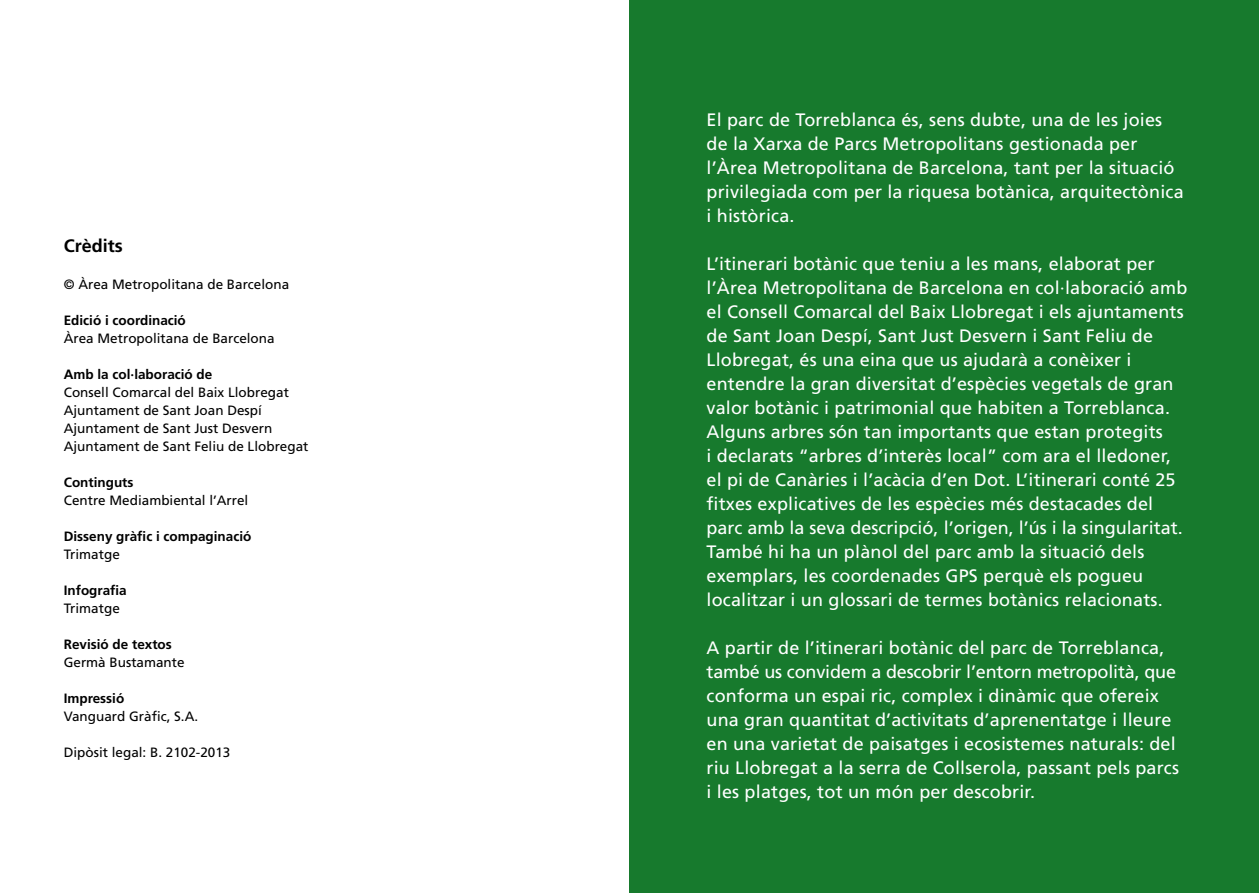
<style>
.page{position:relative;width:1259px;height:893px;background:#fff}
.page>*{position:absolute;margin:0;border:0;box-sizing:border-box;transform-origin:0 0}
.t1{font:18px/24px "Frutiger";letter-spacing:.01em;color:#fff}
.t2{font:700 18px "Frutiger";color:#000}
.t3{font:13.5px/18px "Frutiger";color:#000}
.t4{font:700 13.5px "Frutiger";color:#000}
</style>
<div class="page">
<div style="left:629px;top:0;width:630px;height:893px;background:#177a2d"></div>
<p class="t2" style="left:64px;top:236px;width:61px">Crèdits</p>
<p class="t3" style="left:64px;top:275px;width:227px">© Àrea Metropolitana de Barcelona</p>
<p class="t4" style="left:64px;top:312px;width:124px">Edició i coordinació</p>
<p class="t3" style="left:64px;top:329px;width:212px">Àrea Metropolitana de Barcelona</p>
<p class="t4" style="left:64px;top:366px;width:150px">Amb la col·laboració de</p>
<p class="t3" style="left:64px;top:383px;width:246px">Consell Comarcal del Baix Llobregat Ajuntament de Sant Joan Despí Ajuntament de Sant Just Desvern Ajuntament de Sant Feliu de Llobregat</p>
<p class="t4" style="left:64px;top:474px;width:71px">Continguts</p>
<p class="t3" style="left:64px;top:491px;width:186px">Centre Mediambiental l’Arrel</p>
<p class="t4" style="left:64px;top:528px;width:189px">Disseny gràfic i compaginació</p>
<p class="t3" style="left:64px;top:545px;width:58px">Trimatge</p>
<p class="t4" style="left:64px;top:582px;width:65px">Infografia</p>
<p class="t3" style="left:64px;top:599px;width:58px">Trimatge</p>
<p class="t4" style="left:64px;top:636px;width:110px">Revisió de textos</p>
<p class="t3" style="left:64px;top:653px;width:122px">Germà Bustamante</p>
<p class="t4" style="left:64px;top:690px;width:62px">Impressió</p>
<p class="t3" style="left:64px;top:707px;width:136px">Vanguard Gràfic, S.A.</p>
<p class="t3" style="left:64px;top:743px;width:168px">Dipòsit legal: B. 2102-2013</p>
<p class="t1" style="left:706px;top:108px;width:479px">El parc de Torreblanca és, sens dubte, una de les joies de la Xarxa de Parcs Metropolitans gestionada per l’Àrea Metropolitana de Barcelona, tant per la situació privilegiada com per la riquesa botànica, arquitectònica i històrica.</p>
<p class="t1" style="left:706px;top:252px;width:482px">L’itinerari botànic que teniu a les mans, elaborat per l’Àrea Metropolitana de Barcelona en col·laboració amb el Consell Comarcal del Baix Llobregat i els ajuntaments de Sant Joan Despí, Sant Just Desvern i Sant Feliu de Llobregat, és una eina que us ajudarà a conèixer i entendre la gran diversitat d’espècies vegetals de gran valor botànic i patrimonial que habiten a Torreblanca.<br>Alguns arbres són tan importants que estan protegits<br>i declarats “arbres d’interès local” com ara el lledoner, el pi de Canàries i l’acàcia d’en Dot. L’itinerari conté 25 fitxes explicatives de les espècies més destacades del parc amb la seva descripció, l’origen, l’ús i la singularitat.<br>També hi ha un plànol del parc amb la situació dels exemplars, les coordenades GPS perquè els pogueu localitzar i un glossari de termes botànics relacionats.</p>
<p class="t1" style="left:706px;top:635px;width:474px">A partir de l’itinerari botànic del parc de Torreblanca, també us convidem a descobrir l’entorn metropolità, que conforma un espai ric, complex i dinàmic que ofereix una gran quantitat d’activitats d’aprenentatge i lleure en una varietat de paisatges i ecosistemes naturals: del riu Llobregat a la serra de Collserola, passant pels parcs i les platges, tot un món per descobrir.</p>
</div>
